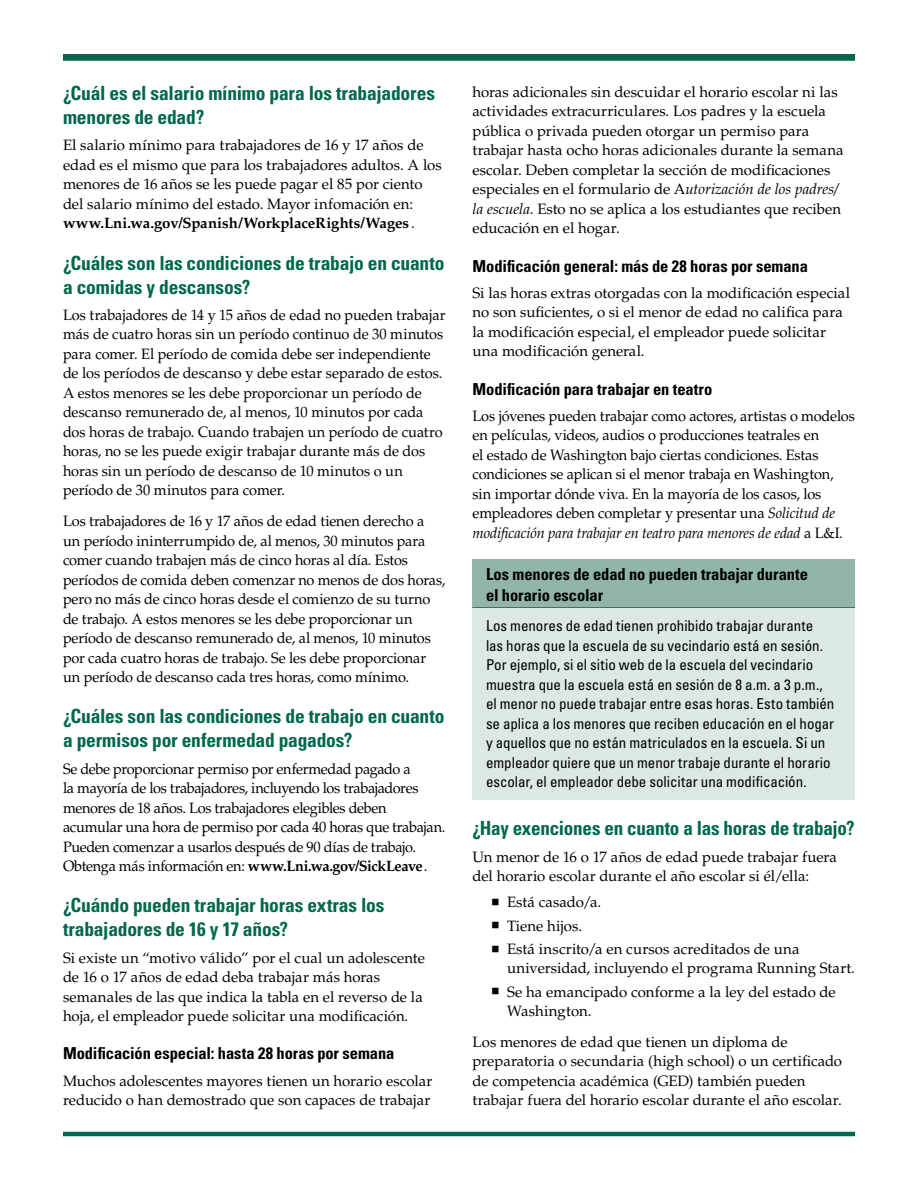
<style>
.page{position:relative;width:918px;height:1188px;background:#fff}
.page>*{position:absolute;margin:0;border:0;box-sizing:border-box;transform-origin:0 0}
.Subhead_Level_1{font:700 condensed 19.5px/24px "Univers LT Std";letter-spacing:-.01em;color:#00674e}
.Subhead_Level_2{font:700 condensed 16.5px "Univers LT Std";letter-spacing:-.005em;color:#000}
.Box_Header{font:700 condensed 16.5px/21px "Univers LT Std";letter-spacing:-.005em;color:#000}
.Body_-_10{font:15px/19.5px "Palatino LT Std";letter-spacing:-.005em;color:#000}
.Box_Body_-_10{font:condensed 15px/19.5px "Univers LT Std";letter-spacing:-.005em;color:#000}
.Body_-_10-2{font:15px/19.5px "Palatino LT Std";letter-spacing:-.025em;color:#000}
.s1{font-weight:700}
.s2{font-style:italic}
</style>
<div class="page">
<div style="left:63px;top:54px;width:792px;height:7px;background:#00674e"></div>
<div style="left:472px;top:559px;width:383px;height:49px;background:#91b5a8"></div>
<div style="left:472px;top:608px;width:383px;height:192px;background:#dce8e2"></div>
<hr style="left:63px;top:1132px;width:792px;height:4px;background:#00674e">
<h3 class="Subhead_Level_1" style="left:63px;top:81px;width:374px">¿Cuál es el salario mínimo para los trabajadores menores de edad?</h3>
<p class="Body_-_10" style="left:63px;top:136px;width:380px">El salario mínimo para trabajadores de 16 y 17 años de edad es el mismo que para los trabajadores adultos. A los menores de 16 años se les puede pagar el 85 por ciento del salario mínimo del estado. Mayor infomación en: <span class="s1">www.Lni.wa.gov/Spanish/WorkplaceRights/Wages</span> .</p>
<h3 class="Subhead_Level_1" style="left:63px;top:251px;width:383px">¿Cuáles son las condiciones de trabajo en cuanto a comidas y descansos?</h3>
<p class="Body_-_10" style="left:63px;top:305px;width:384px">Los trabajadores de 14 y 15 años de edad no pueden trabajar más de cuatro horas sin un período continuo de 30 minutos para comer. El período de comida debe ser independiente de los períodos de descanso y debe estar separado de estos.<br>A estos menores se les debe proporcionar un período de descanso remunerado de, al menos, 10 minutos por cada dos horas de trabajo. Cuando trabajen un período de cuatro horas, no se les puede exigir trabajar durante más de dos horas sin un período de descanso de 10 minutos o un período de 30 minutos para comer.</p>
<p class="Body_-_10" style="left:63px;top:512px;width:384px">Los trabajadores de 16 y 17 años de edad tienen derecho a un período ininterrumpido de, al menos, 30 minutos para comer cuando trabajen más de cinco horas al día. Estos períodos de comida deben comenzar no menos de dos horas, pero no más de cinco horas desde el comienzo de su turno de trabajo. A estos menores se les debe proporcionar un período de descanso remunerado de, al menos, 10 minutos por cada cuatro horas de trabajo. Se les debe proporcionar un período de descanso cada tres horas, como mínimo.</p>
<h3 class="Subhead_Level_1" style="left:63px;top:704px;width:383px">¿Cuáles son las condiciones de trabajo en cuanto a permisos por enfermedad pagados?</h3>
<p class="Body_-_10-2" style="left:63px;top:759px;width:384px">Se debe proporcionar permiso por enfermedad pagado a<br>la mayoría de los trabajadores, incluyendo los trabajadores menores de 18 años. Los trabajadores elegibles deben acumular una hora de permiso por cada 40 horas que trabajan.<br>Pueden comenzar a usarlos después de 90 días de trabajo.<br>Obtenga más información en: <span class="s1">www.Lni.wa.gov/SickLeave</span>.</p>
<h3 class="Subhead_Level_1" style="left:63px;top:893px;width:323px">¿Cuándo pueden trabajar horas extras los trabajadores de 16 y 17 años?</h3>
<p class="Body_-_10" style="left:63px;top:948px;width:363px">Si existe un “motivo válido” por el cual un adolescente de 16 o 17 años de edad deba trabajar más horas semanales de las que indica la tabla en el reverso de la hoja, el empleador puede solicitar una modificación.</p>
<h4 class="Subhead_Level_2" style="left:63px;top:1043px;width:333px">Modificación especial: hasta 28 horas por semana</h4>
<p class="Body_-_10" style="left:63px;top:1071px;width:371px">Muchos adolescentes mayores tienen un horario escolar reducido o han demostrado que son capaces de trabajar</p>
<p class="Body_-_10" style="left:472px;top:82px;width:373px">horas adicionales sin descuidar el horario escolar ni las actividades extracurriculares. Los padres y la escuela pública o privada pueden otorgar un permiso para trabajar hasta ocho horas adicionales durante la semana escolar. Deben completar la sección de modificaciones especiales en el formulario de A<span class="s2">utorización de los padres/ la escuela</span>. Esto no se aplica a los estudiantes que reciben educación en el hogar.</p>
<h4 class="Subhead_Level_2" style="left:472px;top:256px;width:337px">Modificación general: más de 28 horas por semana</h4>
<p class="Body_-_10" style="left:472px;top:283px;width:379px">Si las horas extras otorgadas con la modificación especial no son suficientes, o si el menor de edad no califica para la modificación especial, el empleador puede solicitar una modificación general.</p>
<h4 class="Subhead_Level_2" style="left:472px;top:379px;width:241px">Modificación para trabajar en teatro</h4>
<p class="Body_-_10" style="left:472px;top:406px;width:384px">Los jóvenes pueden trabajar como actores, artistas o modelos en películas, videos, audios o producciones teatrales en<br>el estado de Washington bajo ciertas condiciones. Estas condiciones se aplican si el menor trabaja en Washington, sin importar dónde viva. En la mayoría de los casos, los empleadores deben completar y presentar una <span class="s2">Solicitud de modificación para trabajar en teatro para menores de edad</span> a L&amp;I.</p>
<h4 class="Box_Header" style="left:486px;top:563px;width:324px">Los menores de edad no pueden trabajar durante el horario escolar</h4>
<p class="Box_Body_-_10" style="left:486px;top:616px;width:350px">Los menores de edad tienen prohibido trabajar durante<br>las horas que la escuela de su vecindario está en sesión.<br>Por ejemplo, si el sitio web de la escuela del vecindario muestra que la escuela está en sesión de 8 a.m. a 3 p.m., el menor no puede trabajar entre esas horas. Esto también se aplica a los menores que reciben educación en el hogar y aquellos que no están matriculados en la escuela. Si un empleador quiere que un menor trabaje durante el horario escolar, el empleador debe solicitar una modificación.</p>
<h3 class="Subhead_Level_1" style="left:472px;top:816px;width:384px">¿Hay exenciones en cuanto a las horas de trabajo?</h3>
<p class="Body_-_10" style="left:472px;top:847px;width:366px">Un menor de 16 o 17 años de edad puede trabajar fuera del horario escolar durante el año escolar si él/ella:</p>
<p class="Body_-_10" style="left:507px;top:893px;width:96px">Está casado/a.</p>
<p class="Body_-_10" style="left:507px;top:916px;width:77px">Tiene hijos.</p>
<p class="Body_-_10" style="left:507px;top:939px;width:350px">Está inscrito/a en cursos acreditados de una universidad, incluyendo el programa Running Start.</p>
<p class="Body_-_10" style="left:507px;top:982px;width:330px">Se ha emancipado conforme a la ley del estado de<br>Washington.</p>
<p class="Body_-_10" style="left:472px;top:1032px;width:371px">Los menores de edad que tienen un diploma de preparatoria o secundaria (high school) o un certificado de competencia académica (GED) también pueden trabajar fuera del horario escolar durante el año escolar.</p>
</div>
